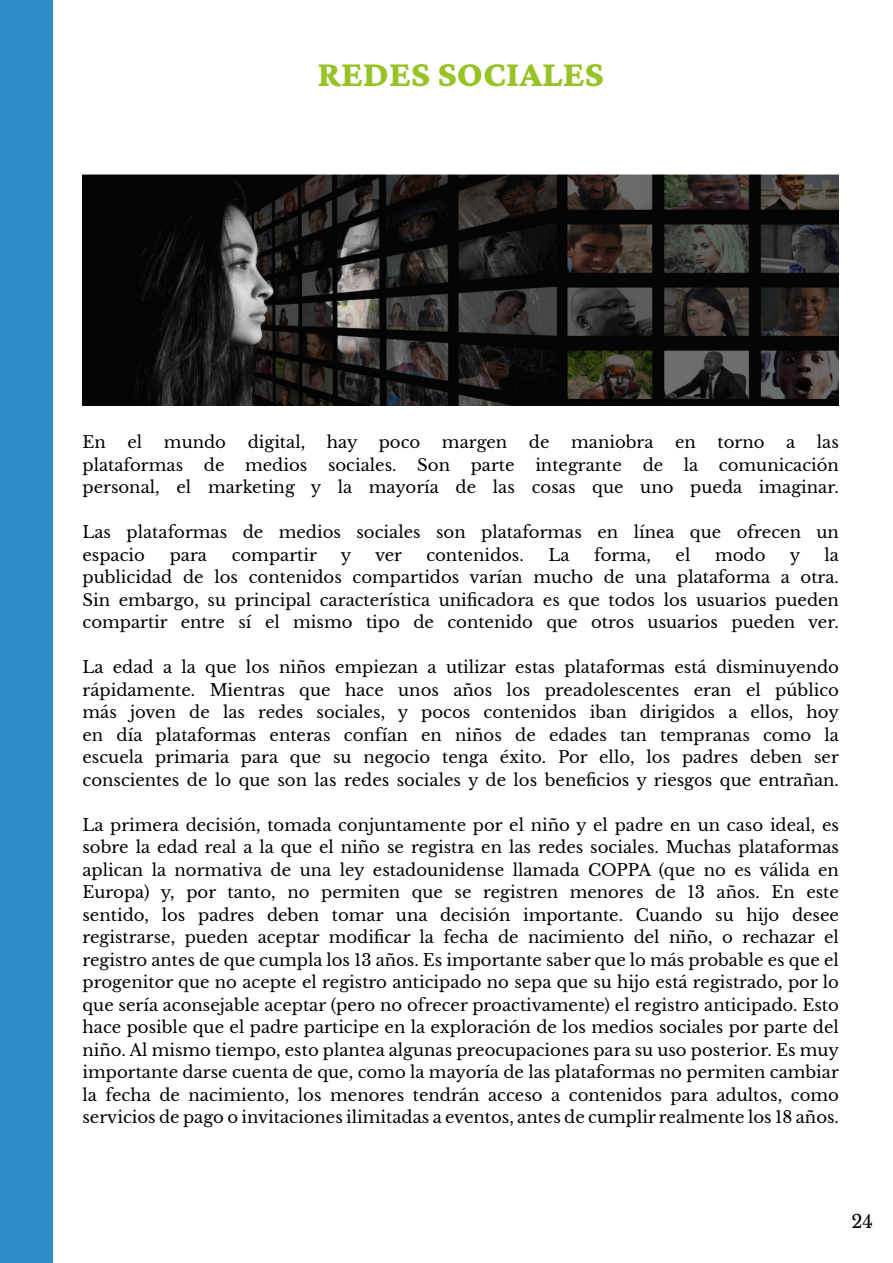
<style>
.page{position:relative;width:893px;height:1263px;background:#fff}
.page>*{position:absolute;margin:0;border:0;box-sizing:border-box;transform-origin:0 0}
.Texto_verde{font:800 37.5px "Crimson Pro";color:#98c326}
.t1{font:18px "Libre Baskerville";color:#000}
.t2{font:16.5px/22.5px "Libre Baskerville";color:#000;text-align:justify}
</style>
<div class="page">
<div style="left:0;top:0;width:53px;height:1263px;background:#2f8dc6"></div>
<img style="left:82px;top:175px;width:757px;height:230px">
<p class="Texto_verde" style="left:317px;top:50px;width:288px">REDES SOCIALES</p>
<p class="t2" style="left:82px;top:431px;width:25px">En</p>
<p class="t2" style="left:127px;top:431px;width:16px">el</p>
<p class="t2" style="left:164px;top:431px;width:64px">mundo</p>
<p class="t2" style="left:248px;top:431px;width:59px">digital,</p>
<p class="t2" style="left:327px;top:431px;width:32px">hay</p>
<p class="t2" style="left:379px;top:431px;width:43px">poco</p>
<p class="t2" style="left:442px;top:431px;width:67px">margen</p>
<p class="t2" style="left:529px;top:431px;width:22px">de</p>
<p class="t2" style="left:571px;top:431px;width:84px">maniobra</p>
<p class="t2" style="left:675px;top:431px;width:22px">en</p>
<p class="t2" style="left:718px;top:431px;width:49px">torno</p>
<p class="t2" style="left:786px;top:431px;width:11px">a</p>
<p class="t2" style="left:817px;top:431px;width:23px">las</p>
<p class="t2" style="left:82px;top:453px;width:102px">plataformas</p>
<p class="t2" style="left:204px;top:453px;width:22px">de</p>
<p class="t2" style="left:245px;top:453px;width:64px">medios</p>
<p class="t2" style="left:328px;top:453px;width:70px">sociales.</p>
<p class="t2" style="left:417px;top:453px;width:34px">Son</p>
<p class="t2" style="left:471px;top:453px;width:45px">parte</p>
<p class="t2" style="left:535px;top:453px;width:88px">integrante</p>
<p class="t2" style="left:643px;top:453px;width:22px">de</p>
<p class="t2" style="left:684px;top:453px;width:157px">la comunicación</p>
<p class="t2" style="left:82px;top:476px;width:758px">personal, el marketing y la mayoría de las cosas que uno pueda imaginar.</p>
<p class="t2" style="left:82px;top:521px;width:758px">Las plataformas de medios sociales son plataformas en línea que ofrecen un</p>
<p class="t2" style="left:82px;top:543px;width:64px">espacio</p>
<p class="t2" style="left:170px;top:543px;width:39px">para</p>
<p class="t2" style="left:232px;top:543px;width:87px">compartir</p>
<p class="t2" style="left:341px;top:543px;width:12px">y</p>
<p class="t2" style="left:375px;top:543px;width:29px">ver</p>
<p class="t2" style="left:426px;top:543px;width:99px">contenidos.</p>
<p class="t2" style="left:549px;top:543px;width:23px">La</p>
<p class="t2" style="left:594px;top:543px;width:58px">forma,</p>
<p class="t2" style="left:676px;top:543px;width:16px">el</p>
<p class="t2" style="left:715px;top:543px;width:52px">modo</p>
<p class="t2" style="left:790px;top:543px;width:12px">y</p>
<p class="t2" style="left:824px;top:543px;width:16px">la</p>
<p class="t2" style="left:82px;top:566px;width:758px">publicidad de los contenidos compartidos varían mucho de una plataforma a otra.</p>
<p class="t2" style="left:82px;top:588px;width:758px">Sin embargo, su principal característica unificadora es que todos los usuarios pueden compartir entre sí el mismo tipo de contenido que otros usuarios pueden ver.</p>
<p class="t2" style="left:82px;top:656px;width:758px">La edad a la que los niños empiezan a utilizar estas plataformas está disminuyendo rápidamente. Mientras que hace unos años los preadolescentes eran el público más joven de las redes sociales, y pocos contenidos iban dirigidos a ellos, hoy en día plataformas enteras confían en niños de edades tan tempranas como la</p>
<p class="t2" style="left:82px;top:746px;width:758px">escuela primaria para que su negocio tenga éxito. Por ello, los padres deben ser</p>
<p class="t2" style="left:82px;top:768px;width:758px">conscientes de lo que son las redes sociales y de los beneficios y riesgos que entrañan.</p>
<p class="t2" style="left:82px;top:813px;width:758px">La primera decisión, tomada conjuntamente por el niño y el padre en un caso ideal, es sobre la edad real a la que el niño se registra en las redes sociales. Muchas plataformas aplican la normativa de una ley estadounidense llamada COPPA (que no es válida en</p>
<p class="t2" style="left:82px;top:881px;width:758px">Europa) y, por tanto, no permiten que se registren menores de 13 años. En este</p>
<p class="t2" style="left:82px;top:903px;width:758px">sentido, los padres deben tomar una decisión importante. Cuando su hijo desee</p>
<p class="t2" style="left:82px;top:926px;width:758px">registrarse, pueden aceptar modificar la fecha de nacimiento del niño, o rechazar el</p>
<p class="t2" style="left:82px;top:948px;width:758px">registro antes de que cumpla los 13 años. Es importante saber que lo más probable es que el</p>
<p class="t2" style="left:82px;top:971px;width:758px">progenitor que no acepte el registro anticipado no sepa que su hijo está registrado, por lo que sería aconsejable aceptar (pero no ofrecer proactivamente) el registro anticipado. Esto hace posible que el padre participe en la exploración de los medios sociales por parte del niño. Al mismo tiempo, esto plantea algunas preocupaciones para su uso posterior. Es muy importante darse cuenta de que, como la mayoría de las plataformas no permiten cambiar la fecha de nacimiento, los menores tendrán acceso a contenidos para adultos, como</p>
<p class="t2" style="left:82px;top:1106px;width:758px">servicios de pago o invitaciones ilimitadas a eventos, antes de cumplir realmente los 18 años.</p>
<p class="t1" style="left:851px;top:1210px;width:23px">24</p>
</div>
